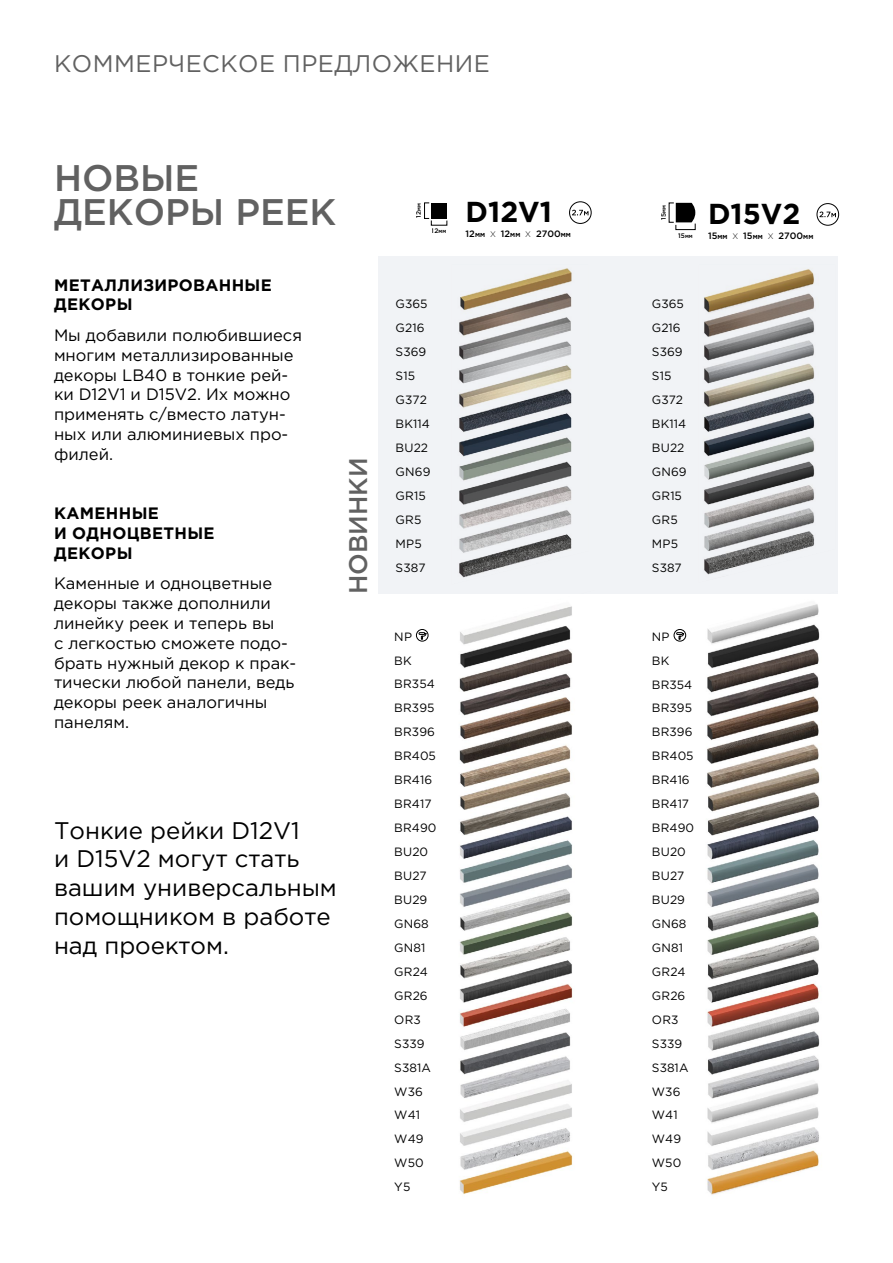
<style>
.page{position:relative;width:893px;height:1263px;background:#fff}
.page>*{position:absolute;margin:0;border:0;box-sizing:border-box;transform-origin:0 0}
.t1{font:500 36.9px/34.7px "Gotham Pro";color:#616161}
.t2{font:700 28.8px "Gotham Pro";color:#000}
.t3{font:500 25.5px "Gotham Pro";color:#616161}
.t4{font:24px/28.8px "Gotham Pro";color:#000}
.t5{font:24px "Gotham Pro";letter-spacing:.02em;color:#616161}
.t6{font:16.5px/19.8px "Gotham Pro";color:#000}
.t7{font:700 16.5px/19.8px "Gotham Pro";letter-spacing:.02em;color:#000}
.t8{font:12px/24px "Gotham Pro";letter-spacing:.01em;color:#000}
.t9{font:500 9.15px "Gotham Pro";color:#000}
.t10{font:500 6.6px "Gotham Pro";color:#000}
.s1{font-weight:700;font-size:4.35px}
.s2{font-weight:700;font-size:5.7px}
.s3{font-weight:300;font-size:8.1px}
</style>
<div class="page">
<div style="left:378px;top:256px;width:459px;height:338px;background:#f1f3f6"></div>
<svg style="left:676px;top:203px;width:19px;height:27px"></svg>
<svg style="left:817px;top:204px;width:22px;height:21px"></svg>
<div style="left:817px;top:203px;width:22px;height:23px;border:1px solid #000;border-radius:50%"></div>
<svg style="left:819px;top:212px;width:17px;height:5px"></svg>
<div style="left:424px;top:203px;width:5px;height:16px;border:1px solid #000"></div>
<div style="left:431px;top:203px;width:16px;height:16px;background:#000"></div>
<svg style="left:569px;top:202px;width:22px;height:21px"></svg>
<div style="left:569px;top:201px;width:22px;height:23px;border:1px solid #000;border-radius:50%"></div>
<svg style="left:572px;top:210px;width:16px;height:5px"></svg>
<img style="left:704px;top:269px;width:111px;height:306px">
<img style="left:459px;top:268px;width:113px;height:310px">
<img style="left:707px;top:590px;width:131px;height:605px">
<img style="left:459px;top:606px;width:115px;height:588px">
<div style="left:416px;top:629px;width:12px;height:12px;border:1px solid #000;border-radius:50%"></div>
<svg style="left:419px;top:632px;width:7px;height:8px"></svg>
<div style="left:674px;top:629px;width:12px;height:12px;border:1px solid #000;border-radius:50%"></div>
<svg style="left:676px;top:632px;width:8px;height:8px"></svg>
<h3 class="t5" style="left:54px;top:50px;width:437px">КОММЕРЧЕСКОЕ ПРЕДЛОЖЕНИЕ</h3>
<h1 class="t1" style="left:54px;top:159px;width:284px">НОВЫЕ<br>ДЕКОРЫ РЕЕК</h1>
<p class="t7" style="left:54px;top:274px;width:219px">МЕТАЛЛИЗИРОВАННЫЕ<br>ДЕКОРЫ</p>
<p class="t6" style="left:54px;top:325px;width:249px">Мы добавили полюбившиеся многим металлизированные декоры LB40 в тонкие рей&shy;ки D12V1 и D15V2. Их можно применять с/вместо латун&shy;ных или алюминиевых про&shy;филей.</p>
<p class="t7" style="left:54px;top:503px;width:162px">КАМЕННЫЕ<br>И ОДНОЦВЕТНЫЕ<br>ДЕКОРЫ</p>
<p class="t6" style="left:54px;top:574px;width:244px">Каменные и одноцветные декоры также дополнили линейку реек и теперь вы<br>с легкостью сможете подо&shy;брать нужный декор к прак&shy;тически любой панели, ведь декоры реек аналогичны панелям.</p>
<h3 class="t3" style="left:344px;top:594px;width:138px;rotate:-90deg">НОВИНКИ</h3>
<h3 class="t4" style="left:54px;top:815px;width:284px">Тонкие рейки D12V1<br>и D15V2 могут стать вашим универсальным помощником в работе над проектом.</h3>
<p class="t10" style="left:415px;top:218px;width:16px;rotate:-90deg">12<span class="s1">ММ</span></p>
<p class="t10" style="left:432px;top:227px;width:16px">12<span class="s1">ММ</span></p>
<h2 class="t2" style="left:466px;top:195px;width:88px">D12V1</h2>
<p class="t9" style="left:466px;top:228px;width:107px">12<span class="s2">ММ</span> <span class="s3">X</span> 12<span class="s2">ММ</span> <span class="s3">X</span> 2700<span class="s2">ММ</span></p>
<p class="t10" style="left:660px;top:220px;width:16px;rotate:-90deg">15<span class="s1">ММ</span></p>
<p class="t10" style="left:678px;top:231px;width:16px">15<span class="s1">ММ</span></p>
<h2 class="t2" style="left:708px;top:197px;width:94px">D15V2</h2>
<p class="t9" style="left:708px;top:230px;width:107px">15<span class="s2">ММ</span> <span class="s3">X</span> 15<span class="s2">ММ</span> <span class="s3">X</span> 2700<span class="s2">ММ</span></p>
<p class="t8" style="left:396px;top:292px;width:36px">G365<br>G216<br>S369<br>S15<br>G372<br>BK114<br>BU22<br>GN69<br>GR15<br>GR5<br>MP5<br>S387</p>
<p class="t8" style="left:652px;top:292px;width:36px">G365<br>G216<br>S369<br>S15<br>G372<br>BK114<br>BU22<br>GN69<br>GR15<br>GR5<br>MP5<br>S387</p>
<p class="t8" style="left:394px;top:624px;width:44px">NP<br>BK<br>BR354<br>BR395<br>BR396<br>BR405<br>BR416<br>BR417<br>BR490<br>BU20<br>BU27<br>BU29<br>GN68<br>GN81<br>GR24<br>GR26<br>OR3<br>S339<br>S381A<br>W36<br>W41<br>W49<br>W50<br>Y5</p>
<p class="t8" style="left:652px;top:624px;width:44px">NP<br>BK<br>BR354<br>BR395<br>BR396<br>BR405<br>BR416<br>BR417<br>BR490<br>BU20<br>BU27<br>BU29<br>GN68<br>GN81<br>GR24<br>GR26<br>OR3<br>S339<br>S381A<br>W36<br>W41<br>W49<br>W50<br>Y5</p>
</div>
